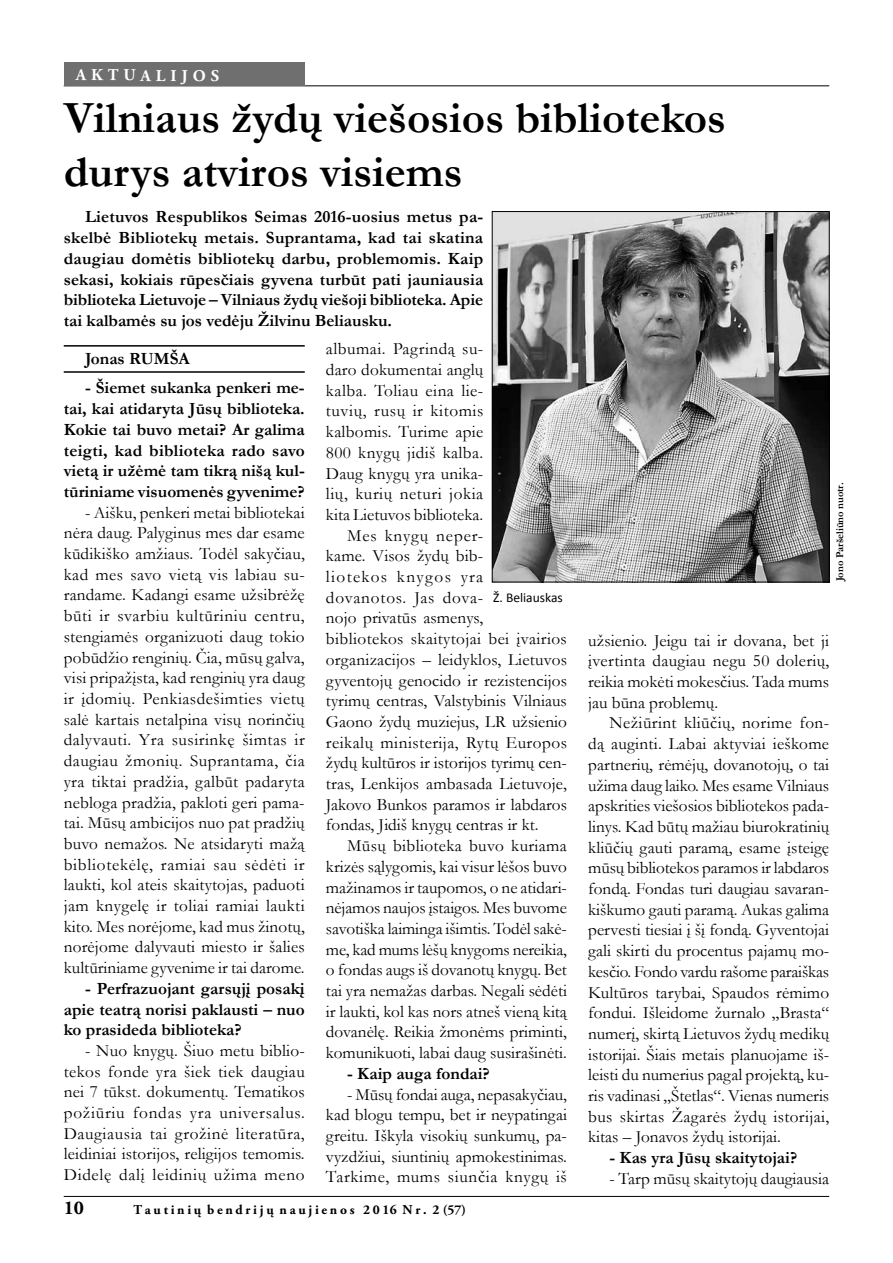
<style>
.page{position:relative;width:893px;height:1263px;background:#fff}
.page>*{position:absolute;margin:0;border:0;box-sizing:border-box;transform-origin:0 0}
.t1{font:700 45px/54px "Garamond";color:#000}
.t2{font:700 19.5px "Adobe Garamond Pro";color:#000}
.t3{font:17.25px/20.7px "Garamond";color:#000;text-align:justify}
.t4{font:700 17.25px/20.7px "Garamond";color:#000;text-align:justify}
.t5{font:17.25px "Garamond";letter-spacing:.025em;color:#000}
.t6{font:17.25px "Garamond";letter-spacing:.02em;color:#000}
.t7{font:17.25px "Garamond";letter-spacing:.03em;color:#000}
.t8{font:17.25px "Garamond";letter-spacing:.05em;color:#000}
.t9{font:17.25px "Garamond";letter-spacing:.08em;color:#000}
.t10{font:17.25px "Garamond";letter-spacing:.045em;color:#000}
.t11{font:700 16.5px "Adobe Garamond Pro";color:#fff}
.t12{font:700 13.5px "Adobe Garamond Pro";letter-spacing:.2em;color:#000}
.t13{font:13.5px "Calibri";color:#000}
.t14{font:700 10.5px "Garamond";color:#000}
</style>
<div class="page">
<hr style="left:64px;top:1196px;width:765px;height:1px;background:#000">
<hr style="left:64px;top:85px;width:765px;height:1px;background:#000">
<hr style="left:64px;top:371px;width:241px;height:2px;background:#000">
<hr style="left:64px;top:345px;width:241px;height:2px;background:#000">
<img style="left:494px;top:213px;width:334px;height:367px">
<div style="left:492px;top:211px;width:338px;height:371px;border:1px solid #000"></div>
<div style="left:64px;top:62px;width:241px;height:24px;background:#706f6f"></div>
<p class="t11" style="left:76px;top:65px;width:61px;rotate:1deg">AKTUA</p>
<p class="t11" style="left:156px;top:66px;width:65px;rotate:1deg">LIJOS</p>
<p class="t1" style="left:64px;top:91px;width:664px">Vilniaus žydų viešosios bibliotekos durys atviros visiems</p>
<p class="t4" style="left:64px;top:207px;width:421px;text-indent:21px">Lietuvos Respublikos Seimas 2016-uosius metus pa&shy;skelbė Bibliotekų metais. Suprantama, kad tai skatina daugiau domėtis bibliotekų darbu, problemomis. Kaip sekasi, kokiais rūpesčiais gyvena turbūt pati jauniausia biblioteka Lietuvoje – Vilniaus žydų viešoji biblioteka. Apie tai kalbamės su jos vedėju Žilvinu Beliausku.</p>
<p class="t4" style="left:85px;top:348px;width:106px">Jonas RUMŠA</p>
<p class="t4" style="left:64px;top:378px;width:243px;text-indent:21px">- Šiemet sukanka penkeri me&shy;tai, kai atidaryta Jūsų biblioteka.<br>Kokie tai buvo metai? Ar galima teigti, kad biblioteka rado savo vietą ir užėmė tam tikrą nišą kul&shy;tūriniame visuomenės gyvenime?</p>
<p class="t3" style="left:64px;top:501px;width:243px;text-indent:21px">- Aišku, penkeri metai bibliotekai nėra daug. Palyginus mes dar esame kūdikiško amžiaus. Todėl sakyčiau, kad mes savo vietą vis labiau su&shy;randame. Kadangi esame užsibrėžę būti ir svarbiu kultūriniu centru, stengiamės organizuoti daug tokio pobūdžio renginių. Čia, mūsų galva, visi pripažįsta, kad renginių yra daug ir įdomių. Penkiasdešimties vietų salė kartais netalpina visų norinčių dalyvauti. Yra susirinkę šimtas ir daugiau žmonių. Suprantama, čia yra tiktai pradžia, galbūt padaryta nebloga pradžia, pakloti geri pama&shy;tai. Mūsų ambicijos nuo pat pradžių buvo nemažos. Ne atsidaryti mažą bibliotekėlę, ramiai sau sėdėti ir laukti, kol ateis skaitytojas, paduoti jam knygelę ir toliai ramiai laukti kito. Mes norėjome, kad mus žinotų, norėjome dalyvauti miesto ir šalies kultūriniame gyvenime ir tai darome.</p>
<p class="t4" style="left:64px;top:978px;width:242px;text-indent:21px">- Perfrazuojant garsųjį posakį apie teatrą norisi paklausti – nuo ko prasideda biblioteka?</p>
<p class="t3" style="left:64px;top:1040px;width:243px;text-indent:21px">- Nuo knygų. Šiuo metu biblio&shy;tekos fonde yra šiek tiek daugiau nei 7 tūkst. dokumentų. Tematikos požiūriu fondas yra universalus.<br>Daugiausia tai grožinė literatūra, leidiniai istorijos, religijos temomis.<br>Didelę dalį leidinių užima meno</p>
<p class="t7" style="left:326px;top:337px;width:159px">albumai. Pagrindą su-</p>
<p class="t3" style="left:326px;top:359px;width:159px">daro dokumentai anglų</p>
<p class="t5" style="left:326px;top:379px;width:159px">kalba. Toliau eina lie-</p>
<p class="t7" style="left:326px;top:399px;width:159px">tuvių, rusų ir kitomis</p>
<p class="t3" style="left:326px;top:421px;width:159px">kalbomis. Turime apie</p>
<p class="t6" style="left:326px;top:441px;width:159px">800 knygų jidiš kalba.</p>
<p class="t3" style="left:326px;top:462px;width:159px">Daug knygų yra unika-</p>
<p class="t7" style="left:326px;top:482px;width:159px">lių, kurių neturi jokia</p>
<p class="t3" style="left:326px;top:504px;width:159px">kita Lietuvos biblioteka.</p>
<p class="t10" style="left:347px;top:524px;width:138px">Mes knygų neper-</p>
<p class="t3" style="left:326px;top:545px;width:159px">kame. Visos žydų bib-</p>
<p class="t9" style="left:326px;top:565px;width:159px">liotekos knygos yra</p>
<p class="t8" style="left:326px;top:586px;width:159px">dovanotos. Jas dova-</p>
<p class="t3" style="left:326px;top:607px;width:159px">nojo privatūs asmenys,</p>
<p class="t5" style="left:326px;top:627px;width:242px">bibliotekos skaitytojai bei įvairios</p>
<p class="t3" style="left:326px;top:649px;width:243px">organizacijos – leidyklos, Lietuvos</p>
<p class="t3" style="left:326px;top:669px;width:243px">gyventojų genocido ir rezistencijos</p>
<p class="t3" style="left:326px;top:690px;width:242px">tyrimų centras, Valstybinis Vilniaus</p>
<p class="t3" style="left:326px;top:711px;width:243px">Gaono žydų muziejus, LR užsienio</p>
<p class="t5" style="left:326px;top:731px;width:242px">reikalų ministerija, Rytų Europos</p>
<p class="t3" style="left:326px;top:752px;width:242px">žydų kultūros ir istorijos tyrimų cen-</p>
<p class="t3" style="left:326px;top:773px;width:242px">tras, Lenkijos ambasada Lietuvoje,</p>
<p class="t3" style="left:326px;top:793px;width:242px">Jakovo Bunkos paramos ir labdaros</p>
<p class="t3" style="left:326px;top:814px;width:214px">fondas, Jidiš knygų centras ir kt.</p>
<p class="t6" style="left:347px;top:834px;width:221px">Mūsų biblioteka buvo kuriama</p>
<p class="t3" style="left:326px;top:856px;width:242px">krizės sąlygomis, kai visur lėšos buvo</p>
<p class="t3" style="left:326px;top:876px;width:242px">mažinamos ir taupomos, o ne atidari-</p>
<p class="t3" style="left:326px;top:897px;width:242px">nėjamos naujos įstaigos. Mes buvome</p>
<p class="t3" style="left:326px;top:918px;width:242px">savotiška laiminga išimtis. Todėl sakė-</p>
<p class="t3" style="left:326px;top:938px;width:242px">me, kad mums lėšų knygoms nereikia,</p>
<p class="t3" style="left:326px;top:959px;width:243px">o fondas augs iš dovanotų knygų. Bet</p>
<p class="t3" style="left:326px;top:980px;width:242px">tai yra nemažas darbas. Negali sėdėti</p>
<p class="t3" style="left:326px;top:1000px;width:242px">ir laukti, kol kas nors atneš vieną kitą</p>
<p class="t3" style="left:326px;top:1021px;width:242px">dovanėlę. Reikia žmonėms priminti,</p>
<p class="t3" style="left:326px;top:1042px;width:243px">komunikuoti, labai daug susirašinėti.</p>
<p class="t4" style="left:347px;top:1063px;width:144px">- Kaip auga fondai?</p>
<p class="t3" style="left:326px;top:1083px;width:242px;text-indent:21px">- Mūsų fondai auga, nepasakyčiau, kad blogu tempu, bet ir neypatingai greitu. Iškyla visokių sunkumų, pa&shy;vyzdžiui, siuntinių apmokestinimas.<br>Tarkime, mums siunčia knygų iš</p>
<p class="t13" style="left:493px;top:589px;width:71px">Ž. Beliauskas</p>
<p class="t2" style="left:64px;top:1197px;width:22px">10</p>
<p class="t12" style="left:134px;top:1202px;width:334px">Tautinių bendrijų naujienos 2016 Nr. 2 (57)</p>
<p class="t14" style="left:833px;top:581px;width:100px;rotate:-90deg">Jono Paršeliūno nuotr.</p>
<p class="t3" style="left:588px;top:629px;width:242px">užsienio. Jeigu tai ir dovana, bet ji</p>
<p class="t6" style="left:588px;top:649px;width:242px">įvertinta daugiau negu 50 dolerių,</p>
<p class="t3" style="left:588px;top:671px;width:242px">reikia mokėti mokesčius. Tada mums</p>
<p class="t3" style="left:588px;top:691px;width:131px">jau būna problemų.</p>
<p class="t5" style="left:609px;top:711px;width:221px">Nežiūrint kliūčių, norime fon-</p>
<p class="t3" style="left:588px;top:733px;width:242px">dą auginti. Labai aktyviai ieškome</p>
<p class="t3" style="left:588px;top:753px;width:242px">partnerių, rėmėjų, dovanotojų, o tai</p>
<p class="t3" style="left:588px;top:774px;width:242px">užima daug laiko. Mes esame Vilniaus</p>
<p class="t3" style="left:588px;top:795px;width:242px">apskrities viešosios bibliotekos pada-</p>
<p class="t3" style="left:588px;top:816px;width:242px">linys. Kad būtų mažiau biurokratinių</p>
<p class="t3" style="left:588px;top:836px;width:242px">kliūčių gauti paramą, esame įsteigę</p>
<p class="t3" style="left:588px;top:857px;width:242px">mūsų bibliotekos paramos ir labdaros</p>
<p class="t3" style="left:588px;top:878px;width:242px">fondą. Fondas turi daugiau savaran-</p>
<p class="t3" style="left:588px;top:898px;width:242px">kiškumo gauti paramą. Aukas galima</p>
<p class="t3" style="left:588px;top:919px;width:242px">pervesti tiesiai į šį fondą. Gyventojai</p>
<p class="t3" style="left:588px;top:940px;width:242px">gali skirti du procentus pajamų mo-</p>
<p class="t3" style="left:588px;top:960px;width:242px">kesčio. Fondo vardu rašome paraiškas</p>
<p class="t3" style="left:588px;top:981px;width:242px">Kultūros tarybai, Spaudos rėmimo</p>
<p class="t3" style="left:588px;top:1002px;width:242px">fondui. Išleidome žurnalo „Brasta“</p>
<p class="t3" style="left:588px;top:1023px;width:242px">numerį, skirtą Lietuvos žydų medikų</p>
<p class="t3" style="left:588px;top:1043px;width:243px">istorijai. Šiais metais planuojame iš-</p>
<p class="t3" style="left:588px;top:1064px;width:242px">leisti du numerius pagal projektą, ku-</p>
<p class="t3" style="left:588px;top:1085px;width:242px">ris vadinasi „Štetlas“. Vienas numeris</p>
<p class="t6" style="left:588px;top:1105px;width:242px">bus skirtas Žagarės žydų istorijai,</p>
<p class="t3" style="left:588px;top:1126px;width:194px">kitas – Jonavos žydų istorijai.</p>
<p class="t4" style="left:609px;top:1147px;width:189px">- Kas yra Jūsų skaitytojai?</p>
<p class="t3" style="left:609px;top:1167px;width:221px">- Tarp mūsų skaitytojų daugiausia</p>
</div>
